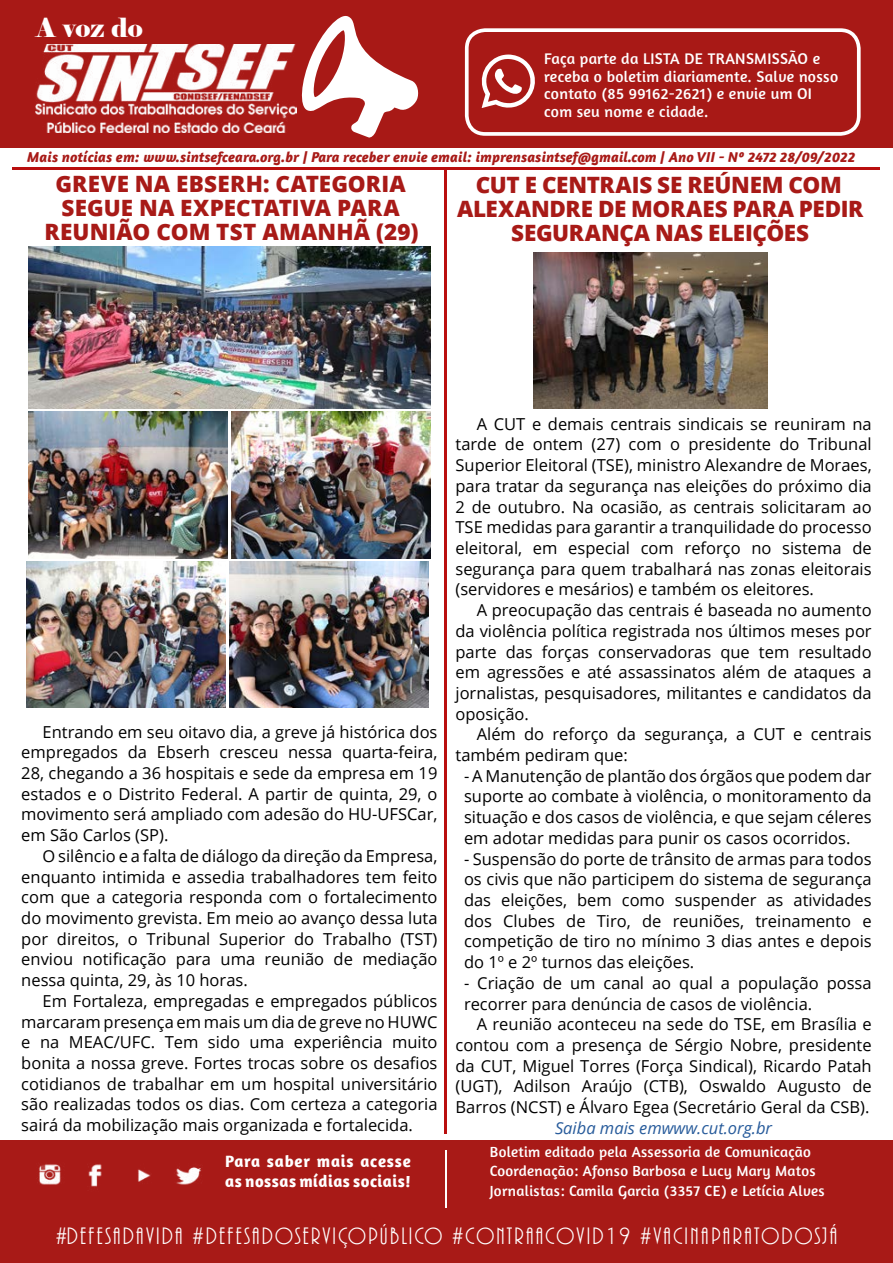
<style>
.page{position:relative;width:893px;height:1263px;background:#fff}
.page>*{position:absolute;margin:0;border:0;box-sizing:border-box;transform-origin:0 0}
.t1{font:26.25px "Elephant";color:#fff}
.t2{font:24.6px "ARBONNIE";letter-spacing:.09em;color:#fff}
.t3{font:800 22.5px/24px "Open Sans";letter-spacing:-.005em;color:#a81a17;text-align:center}
.t4{font:700 16.8px/20.1px "Amaranth";letter-spacing:.03em;color:#fff}
.t5{font:16.5px/20.7px "Open Sans";color:#000;text-align:justify}
.t6{font:italic 16.5px "Open Sans";color:#275b9b}
.t7{font:15.75px/17.9px "Amaranth";letter-spacing:.02em;color:#fff}
.t8{font:15px/19.5px "Amaranth";letter-spacing:.02em;color:#fff}
.t9{font:italic 700 14.7px "Amaranth";letter-spacing:.01em;color:#a81a17}
</style>
<div class="page">
<div style="left:0;top:0;width:893px;height:148px;background:#a81916"></div>
<svg style="left:301px;top:16px;width:118px;height:122px"></svg>
<div style="left:0;top:1140px;width:893px;height:123px;background:#a81a17"></div>
<img style="left:36px;top:44px;width:260px;height:88px">
<hr style="left:12px;top:167px;width:867px;height:2px;background:#b90e0e">
<hr style="left:445px;top:1150px;width:2px;height:57px;background:#fff">
<img style="left:39px;top:1164px;width:162px;height:23px">
<div style="left:465px;top:28px;width:396px;height:108px;border:4px solid #fff;border-radius:18px"></div>
<svg style="left:481px;top:55px;width:54px;height:53px"></svg>
<hr style="left:445px;top:168px;width:2px;height:966px;background:#b90e0e">
<img style="left:29px;top:247px;width:401px;height:161px">
<img style="left:29px;top:412px;width:199px;height:146px">
<img style="left:231px;top:412px;width:199px;height:146px">
<img style="left:27px;top:561px;width:199px;height:147px">
<img style="left:229px;top:561px;width:199px;height:147px">
<img style="left:534px;top:252px;width:234px;height:156px">
<h1 class="t1" style="left:36px;top:11px;width:108px">A voz do</h1>
<p class="t7" style="left:544px;top:49px;width:295px">Faça parte da LISTA DE TRANSMISSÃO e receba o boletim diariamente. Salve nosso contato (85 99162-2621) e envie um OI com seu nome e cidade.</p>
<p class="t9" style="left:27px;top:148px;width:830px">Mais notícias em: www.sintsefceara.org.br | Para receber envie email: imprensasintsef@gmail.com | Ano VII - Nº 2472 28/09/2022</p>
<h3 class="t3" style="left:44px;top:170px;width:376px">GREVE NA EBSERH: CATEGORIA<br>SEGUE NA EXPECTATIVA PARA<br>REUNIÃO COM TST AMANHÃ (29)</h3>
<h3 class="t3" style="left:457px;top:172px;width:408px">CUT E CENTRAIS SE REÚNEM COM<br>ALEXANDRE DE MORAES PARA PEDIR<br>SEGURANÇA NAS ELEIÇÕES</h3>
<p class="t5" style="left:21px;top:721px;width:418px;text-indent:21px">Entrando em seu oitavo dia, a greve já histórica dos empregados da Ebserh cresceu nessa quarta-feira, 28, chegando a 36 hospitais e sede da empresa em 19 estados e o Distrito Federal. A partir de quinta, 29, o movimento será ampliado com adesão do HU-UFSCar, em São Carlos (SP).</p>
<p class="t5" style="left:21px;top:845px;width:418px;text-indent:21px">O silêncio e a falta de diálogo da direção da Empresa, enquanto intimida e assedia trabalhadores tem feito com que a categoria responda com o fortalecimento do movimento grevista. Em meio ao avanço dessa luta por direitos, o Tribunal Superior do Trabalho (TST) enviou notificação para uma reunião de mediação nessa quinta, 29, às 10 horas.</p>
<p class="t5" style="left:21px;top:990px;width:418px;text-indent:21px">Em Fortaleza, empregadas e empregados públicos marcaram presença em mais um dia de greve no HUWC e na MEAC/UFC. Tem sido uma experiência muito bonita a nossa greve. Fortes trocas sobre os desafios cotidianos de trabalhar em um hospital universitário são realizadas todos os dias. Com certeza a categoria sairá da mobilização mais organizada e fortalecida.</p>
<p class="t4" style="left:225px;top:1150px;width:187px">Para saber mais acesse as nossas mídias sociais!</p>
<p class="t5" style="left:455px;top:413px;width:418px;text-indent:21px">A CUT e demais centrais sindicais se reuniram na tarde de ontem (27) com o presidente do Tribunal Superior Eleitoral (TSE), ministro Alexandre de Moraes, para tratar da segurança nas eleições do próximo dia 2 de outubro. Na ocasião, as centrais solicitaram ao TSE medidas para garantir a tranquilidade do processo eleitoral, em especial com reforço no sistema de segurança para quem trabalhará nas zonas eleitorais (servidores e mesários) e também os eleitores.</p>
<p class="t5" style="left:455px;top:599px;width:418px;text-indent:21px">A preocupação das centrais é baseada no aumento da violência política registrada nos últimos meses por parte das forças conservadoras que tem resultado em agressões e até assassinatos além de ataques a jornalistas, pesquisadores, militantes e candidatos da oposição.</p>
<p class="t5" style="left:455px;top:723px;width:418px;text-indent:21px">Além do reforço da segurança, a CUT e centrais também pediram que:</p>
<p class="t5" style="left:464px;top:765px;width:409px">- A Manutenção de plantão dos órgãos que podem dar suporte ao combate à violência, o monitoramento da situação e dos casos de violência, e que sejam céleres em adotar medidas para punir os casos ocorridos.</p>
<p class="t5" style="left:464px;top:848px;width:409px">- Suspensão do porte de trânsito de armas para todos os civis que não participem do sistema de segurança das eleições, bem como suspender as atividades dos Clubes de Tiro, de reuniões, treinamento e competição de tiro no mínimo 3 dias antes e depois do 1º e 2º turnos das eleições.</p>
<p class="t5" style="left:464px;top:972px;width:409px">- Criação de um canal ao qual a população possa recorrer para denúncia de casos de violência.</p>
<p class="t5" style="left:455px;top:1013px;width:418px;text-indent:21px">A reunião aconteceu na sede do TSE, em Brasília e contou com a presença de Sérgio Nobre, presidente da CUT, Miguel Torres (Força Sindical), Ricardo Patah (UGT), Adilson Araújo (CTB), Oswaldo Augusto de Barros (NCST) e Álvaro Egea (Secretário Geral da CSB).</p>
<p class="t6" style="left:555px;top:1116px;width:219px">Saiba mais emwww.cut.org.br</p>
<p class="t8" style="left:490px;top:1141px;width:336px">Boletim editado pela Assessoria de Comunicação<br>Coordenação: Afonso Barbosa e Lucy Mary Matos<br>Jornalistas: Camila Garcia (3357 CE) e Letícia Alves</p>
<h2 class="t2" style="left:56px;top:1223px;width:783px">#DEFESADAVIDA #DEFESADOSERVIÇOPÚBLICO #CONTRAACOVID19 #VACINAPARATODOSJÁ</h2>
</div>
